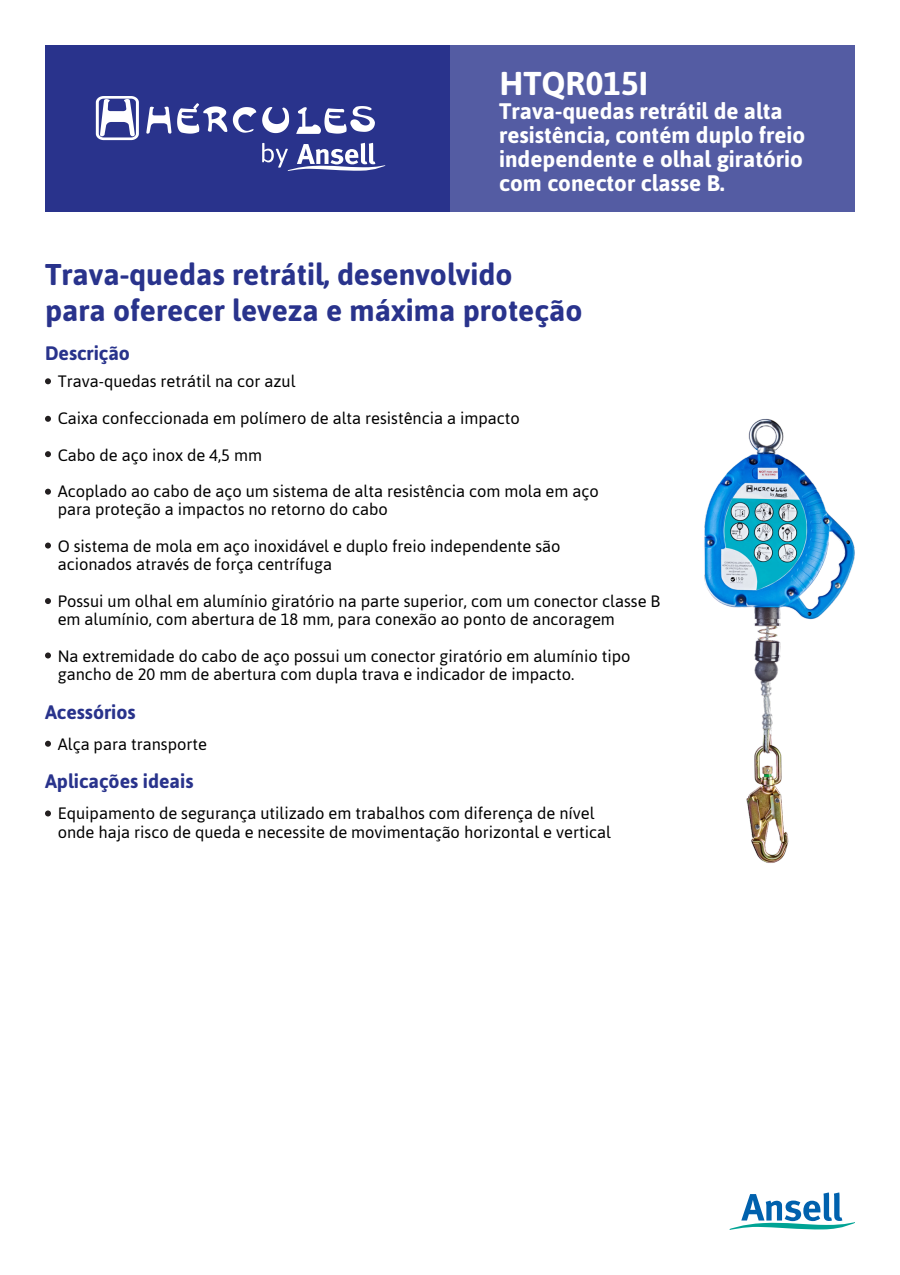
<style>
.page{position:relative;width:900px;height:1275px;background:#fff}
.page>*{position:absolute;margin:0;border:0;box-sizing:border-box;transform-origin:0 0}
.t1{font:700 33px "Asap";color:#fff}
.t2{font:700 30px "Asap";color:#29338c}
.t3{font:700 22.5px "Asap";color:#fff}
.t4{font:700 19.5px "Asap";color:#29338c}
.t5{font:16.5px/18.3px "Asap";color:#000}
</style>
<div class="page">
<div style="left:45px;top:45px;width:405px;height:167px;background:#29338c"></div>
<div style="left:450px;top:45px;width:405px;height:167px;background:#545ca3"></div>
<svg style="left:96px;top:96px;width:43px;height:44px"></svg>
<svg style="left:146px;top:107px;width:25px;height:27px"></svg>
<svg style="left:177px;top:103px;width:50px;height:31px"></svg>
<svg style="left:233px;top:107px;width:23px;height:26px"></svg>
<svg style="left:262px;top:107px;width:27px;height:26px"></svg>
<svg style="left:296px;top:106px;width:79px;height:28px"></svg>
<svg style="left:262px;top:143px;width:123px;height:28px"></svg>
<svg style="left:45px;top:378px;width:6px;height:6px"></svg>
<svg style="left:45px;top:451px;width:6px;height:6px"></svg>
<svg style="left:45px;top:598px;width:6px;height:6px"></svg>
<svg style="left:45px;top:652px;width:6px;height:6px"></svg>
<svg style="left:45px;top:416px;width:6px;height:6px"></svg>
<svg style="left:45px;top:543px;width:6px;height:6px"></svg>
<svg style="left:45px;top:489px;width:6px;height:6px"></svg>
<svg style="left:45px;top:741px;width:6px;height:6px"></svg>
<svg style="left:45px;top:810px;width:6px;height:6px"></svg>
<svg style="left:730px;top:1192px;width:125px;height:38px"></svg>
<img style="left:704px;top:419px;width:151px;height:444px">
<p class="t1" style="left:499px;top:61px;width:150px">HTQR015I</p>
<p class="t3" style="left:499px;top:96px;width:285px">Trava-quedas retrátil de alta</p>
<p class="t3" style="left:499px;top:120px;width:308px">resistência, contém duplo freio</p>
<p class="t3" style="left:499px;top:144px;width:305px">independente e olhal giratório</p>
<p class="t3" style="left:499px;top:168px;width:227px">com conector classe B.</p>
<p class="t2" style="left:45px;top:254px;width:469px">Trava-quedas retrátil, desenvolvido</p>
<p class="t2" style="left:45px;top:290px;width:539px">para oferecer leveza e máxima proteção</p>
<p class="t4" style="left:45px;top:340px;width:87px">Descrição</p>
<p class="t5" style="left:58px;top:372px;width:240px">Trava-quedas retrátil na cor azul</p>
<p class="t5" style="left:58px;top:409px;width:464px">Caixa confeccionada em polímero de alta resistência a impacto</p>
<p class="t5" style="left:58px;top:445px;width:206px">Cabo de aço inox de 4,5 mm</p>
<p class="t5" style="left:58px;top:482px;width:543px">Acoplado ao cabo de aço um sistema de alta resistência com mola em aço</p>
<p class="t5" style="left:58px;top:500px;width:332px">para proteção a impactos no retorno do cabo</p>
<p class="t5" style="left:58px;top:536px;width:504px">O sistema de mola em aço inoxidável e duplo freio independente são</p>
<p class="t5" style="left:58px;top:555px;width:276px">acionados através de força centrífuga</p>
<p class="t5" style="left:58px;top:591px;width:604px">Possui um olhal em alumínio giratório na parte superior, com um conector classe B</p>
<p class="t5" style="left:58px;top:609px;width:559px">em alumínio, com abertura de 18 mm, para conexão ao ponto de ancoragem</p>
<p class="t5" style="left:58px;top:646px;width:574px">Na extremidade do cabo de aço possui um conector giratório em alumínio tipo</p>
<p class="t5" style="left:58px;top:664px;width:518px">gancho de 20 mm de abertura com dupla trava e indicador de impacto.</p>
<p class="t4" style="left:45px;top:699px;width:92px">Acessórios</p>
<p class="t5" style="left:58px;top:734px;width:151px">Alça para transporte</p>
<p class="t4" style="left:45px;top:768px;width:150px">Aplicações ideais</p>
<p class="t5" style="left:58px;top:804px;width:555px">Equipamento de segurança utilizado em trabalhos com diferença de nível onde haja risco de queda e necessite de movimentação horizontal e vertical</p>
</div>
